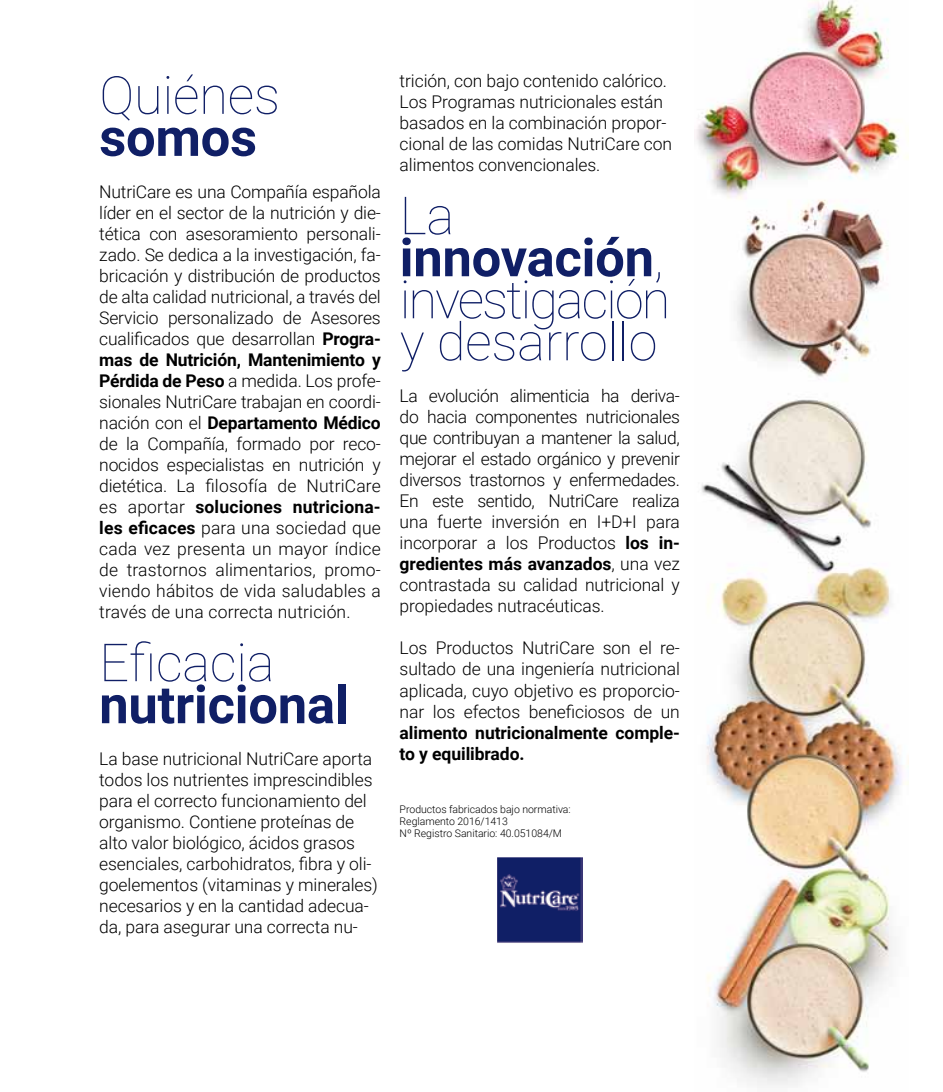
<style>
.page{position:relative;width:943px;height:1092px;background:#fff}
.page>*{position:absolute;margin:0;border:0;box-sizing:border-box;transform-origin:0 0}
.t1{font:100 52.5px/42px "Roboto";letter-spacing:-.04em;color:#101f66}
.t2{font:700 52.5px "Roboto";letter-spacing:-.005em;color:#101f66}
.t3{font:100 52.5px "Roboto";letter-spacing:-.005em;color:#101f66}
.t4{font:300 17.5px/21px "Roboto";letter-spacing:-.005em;color:#000;text-align:justify}
.t5{font:700 17.5px/21px "Roboto";letter-spacing:-.005em;color:#000}
.t6{font:300 10.5px/11.7px "Roboto";letter-spacing:-.005em;color:#000}
.s1{font-weight:700}
</style>
<div class="page">
<img style="left:696px;top:0;width:212px;height:1086px">
<img style="left:497px;top:857px;width:85px;height:86px">
<h1 class="t3" style="left:99px;top:58px;width:182px">Quiénes</h1>
<h1 class="t2" style="left:99px;top:100px;width:159px">somos</h1>
<p class="t4" style="left:99px;top:180px;width:283px">NutriCare es una Compañía española líder en el sector de la nutrición y die&shy;tética con asesoramiento personali&shy;zado. Se dedica a la investigación, fa&shy;bricación y distribución de productos de alta calidad nutricional, a través del Servicio personalizado de Asesores cualificados que desarrollan <span class="s1">Progra&shy;mas de Nutrición, Mantenimiento y Pérdida de Peso</span> a medida. Los profe&shy;sionales NutriCare trabajan en coordi&shy;nación con el <span class="s1">Departamento Médico </span>de la Compañía, formado por reco&shy;nocidos especialistas en nutrición y dietética. La filosofía de NutriCare es aportar <span class="s1">soluciones nutriciona&shy;les eficaces</span> para una sociedad que cada vez presenta un mayor índice de trastornos alimentarios, promo&shy;viendo hábitos de vida saludables a través de una correcta nutrición.</p>
<h1 class="t3" style="left:99px;top:625px;width:177px">Eficacia</h1>
<h1 class="t2" style="left:99px;top:667px;width:251px">nutricional</h1>
<p class="t4" style="left:99px;top:747px;width:280px;text-align:left">La base nutricional NutriCare aporta todos los nutrientes imprescindibles para el correcto funcionamiento del organismo. Contiene proteínas de alto valor biológico, ácidos grasos esenciales, carbohidratos, fibra y oli&shy;goelementos (vitaminas y minerales) necesarios y en la cantidad adecua&shy;da, para asegurar una correcta nu-</p>
<p class="t4" style="left:399px;top:70px;width:274px;text-align:left">trición, con bajo contenido calórico.<br>Los Programas nutricionales están basados en la combinación propor&shy;cional de las comidas NutriCare con alimentos convencionales.</p>
<h1 class="t1" style="left:399px;top:192px;width:272px">La <span class="s1">innovación</span>, investigación y desarrollo</h1>
<p class="t4" style="left:399px;top:385px;width:282px">La evolución alimenticia ha deriva&shy;do hacia componentes nutricionales que contribuyan a mantener la salud, mejorar el estado orgánico y prevenir diversos trastornos y enfermedades.<br>En este sentido, NutriCare realiza una fuerte inversión en I+D+I para incorporar a los Productos <span class="s1">los in&shy;gredientes más avanzados</span>, una vez contrastada su calidad nutricional y propiedades nutracéuticas.</p>
<p class="t4" style="left:399px;top:637px;width:282px">Los Productos NutriCare son el re&shy;sultado de una ingeniería nutricional aplicada, cuyo objetivo es proporcio&shy;nar los efectos beneficiosos de un</p>
<p class="t5" style="left:399px;top:721px;width:282px">alimento nutricionalmente comple&shy;to y equilibrado.</p>
<p class="t6" style="left:399px;top:803px;width:173px">Productos fabricados bajo normativa:<br>Reglamento 2016/1413<br>Nº Registro Sanitario: 40.051084/M</p>
</div>
